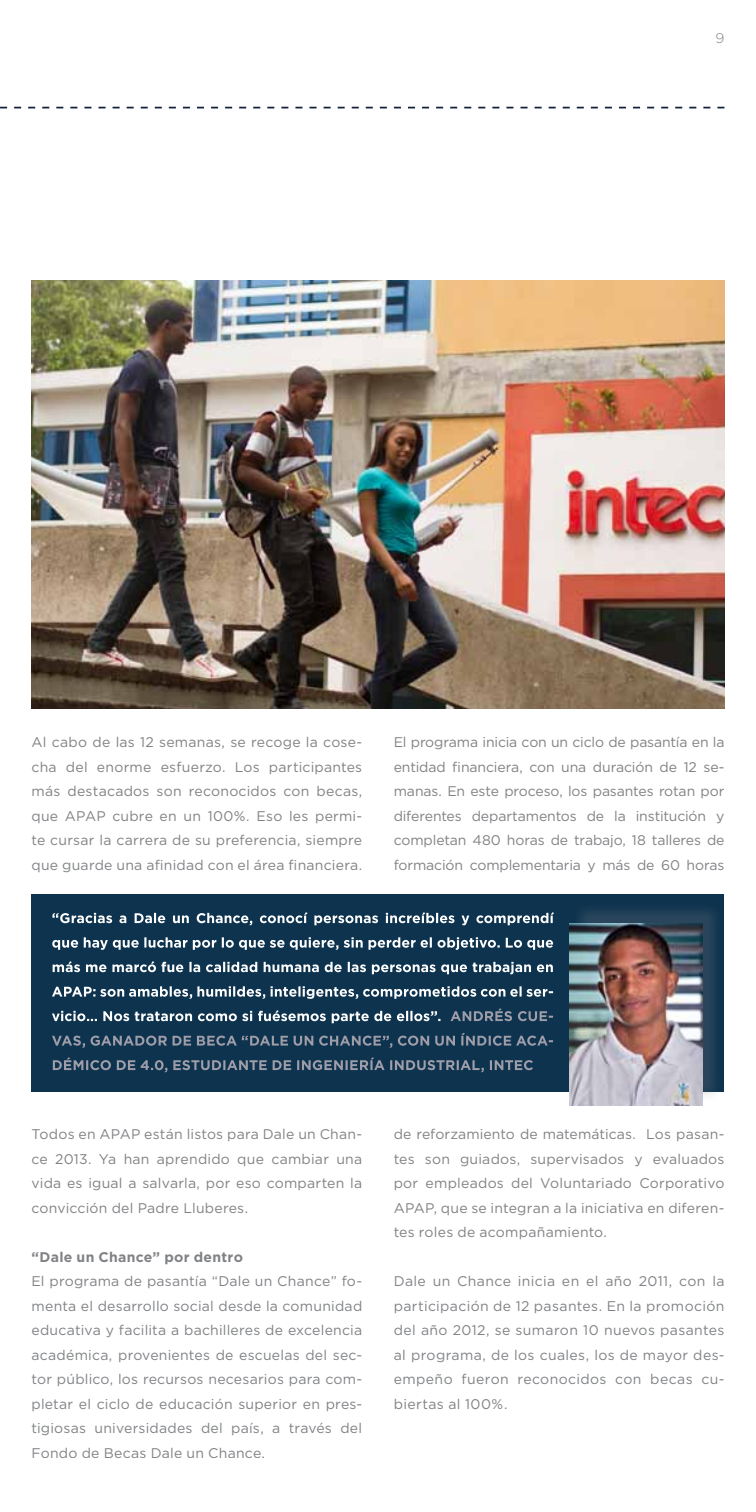
<style>
.page{position:relative;width:756px;height:1512px;background:#fff}
.page>*{position:absolute;margin:0;border:0;box-sizing:border-box;transform-origin:0 0}
.t1{font:14px/24.5px "Gotham";letter-spacing:.015em;color:#808285;text-align:justify}
.t2{font:700 14px "Gotham";letter-spacing:.02em;color:#808285}
.t3{font:300 14px "Gotham";color:#808285}
</style>
<div class="page">
<svg style="left:0;top:107px;width:724px;height:1px"></svg>
<div style="left:32px;top:894px;width:692px;height:198px;background:#0e334f"></div>
<svg style="left:53px;top:1057px;width:480px;height:15px"></svg>
<svg style="left:52px;top:1033px;width:501px;height:15px"></svg>
<svg style="left:451px;top:1008px;width:102px;height:13px"></svg>
<svg style="left:52px;top:1010px;width:388px;height:13px"></svg>
<svg style="left:52px;top:986px;width:501px;height:13px"></svg>
<svg style="left:53px;top:961px;width:500px;height:13px"></svg>
<svg style="left:52px;top:937px;width:501px;height:13px"></svg>
<svg style="left:52px;top:912px;width:502px;height:13px"></svg>
<div style="left:572px;top:902px;width:152px;height:201px;background:#808285;opacity:.25"></div>
<img style="left:570px;top:924px;width:132px;height:182px">
<img style="left:32px;top:281px;width:692px;height:428px">
<p class="t3" style="left:716px;top:29px;width:10px">9</p>
<p class="t1" style="left:32px;top:730px;width:332px">Al cabo de las 12 semanas, se recoge la cose&shy;cha del enorme esfuerzo. Los participantes más destacados son reconocidos con becas, que APAP cubre en un 100%. Eso les permi&shy;te cursar la carrera de su preferencia, siempre que guarde una afinidad con el área financiera.</p>
<p class="t1" style="left:394px;top:730px;width:332px">El programa inicia con un ciclo de pasantía en la entidad financiera, con una duración de 12 se&shy;manas. En este proceso, los pasantes rotan por diferentes departamentos de la institución y completan 480 horas de trabajo, 18 talleres de formación complementaria y más de 60 horas</p>
<p class="t1" style="left:32px;top:1122px;width:332px">Todos en APAP están listos para Dale un Chan&shy;ce 2013. Ya han aprendido que cambiar una vida es igual a salvarla, por eso comparten la convicción del Padre Lluberes.</p>
<p class="t2" style="left:32px;top:1247px;width:213px">“Dale un Chance” por dentro</p>
<p class="t1" style="left:32px;top:1269px;width:332px">El programa de pasantía “Dale un Chance” fo&shy;menta el desarrollo social desde la comunidad educativa y facilita a bachilleres de excelencia académica, provenientes de escuelas del sec&shy;tor público, los recursos necesarios para com&shy;pletar el ciclo de educación superior en pres&shy;tigiosas universidades del país, a través del Fondo de Becas Dale un Chance.</p>
<p class="t1" style="left:394px;top:1122px;width:332px">de reforzamiento de matemáticas. Los pasan&shy;tes son guiados, supervisados y evaluados por empleados del Voluntariado Corporativo APAP, que se integran a la iniciativa en diferen&shy;tes roles de acompañamiento.</p>
<p class="t1" style="left:394px;top:1269px;width:332px">Dale un Chance inicia en el año 2011, con la participación de 12 pasantes. En la promoción del año 2012, se sumaron 10 nuevos pasantes al programa, de los cuales, los de mayor des&shy;empeño fueron reconocidos con becas cu&shy;biertas al 100%.</p>
</div>
